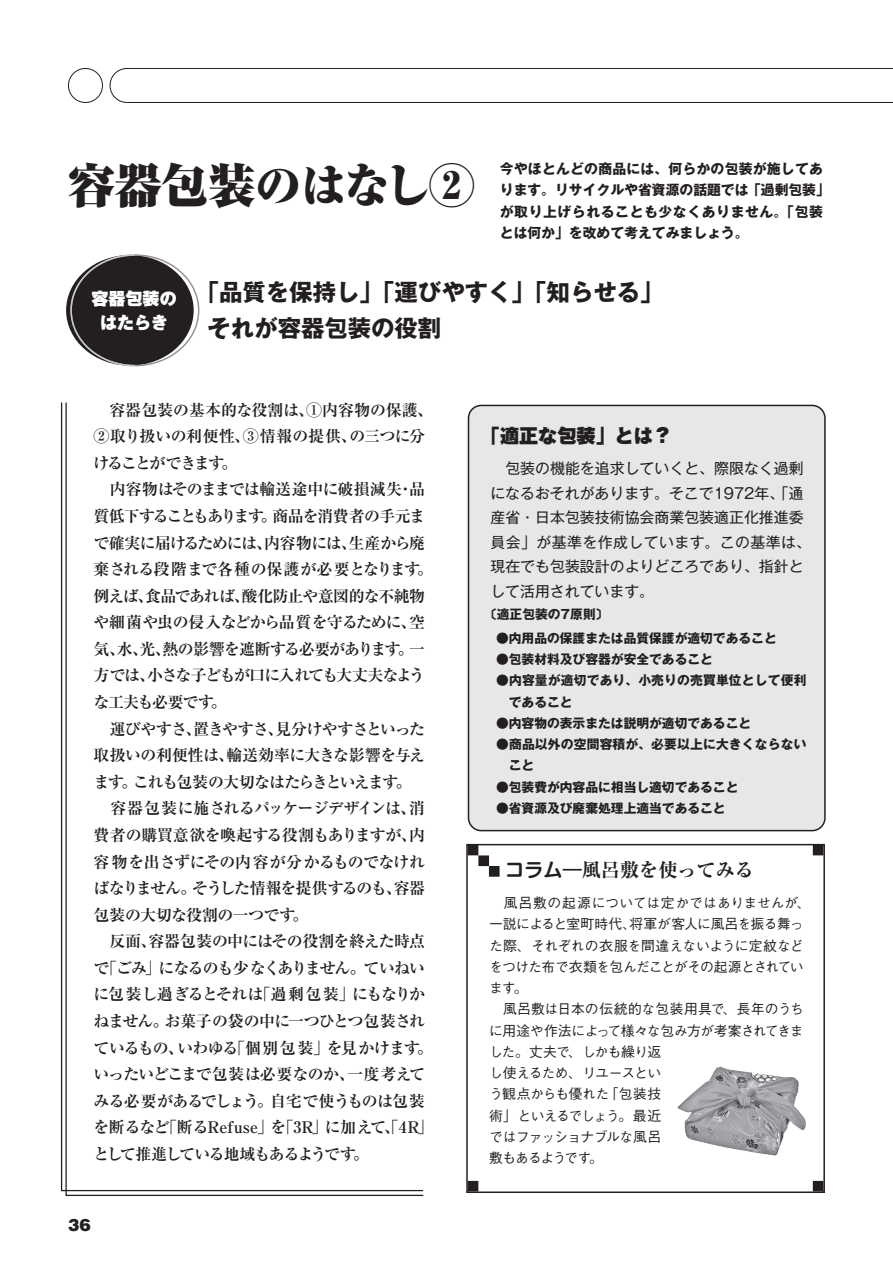
<style>
.page{position:relative;width:893px;height:1263px;background:#fff}
.page>*{position:absolute;margin:0;border:0;box-sizing:border-box;transform-origin:0 0}
.t1{font:900 46.8px "Ryumin Pr 6 N";letter-spacing:-.01em;color:#231f20}
.t2{font:700 23.4px/36.2px "Gothic MB101 Pr 6 N";color:#231f20}
.t3{font:700 expanded 19.2px "Ryumin Pr 6 N";color:#231f20}
.t4{font:900 19.2px "Gothic MB101 Pr 6 N";color:#231f20}
.t5{font:900 16.95px/24.5px "Gothic MB101 Pr 6 N";color:#fff;text-align:center}
.t6{font:900 16.95px "Helvetica";color:#231f20}
.t7{font:700 15.9px/26.5px "Ryumin Pr 6 N";letter-spacing:-.045em;color:#231f20}
.t8{font:14.85px/24.5px "Gothic MB101 Pr 6 N";letter-spacing:.005em;color:#231f20}
.t9{font:500 13.8px/21.3px "Gothic BBB Pr 6 N";letter-spacing:-.035em;color:#231f20}
.t10{font:700 13.8px/21.3px "Gothic MB101 Pr 6 N";letter-spacing:.02em;color:#231f20}
.t11{font:700 12.75px/21.3px "Gothic MB101 Pr 6 N";color:#231f20}
.s1{font-family:"Shin M Go Pr 6 N De";font-stretch:normal}
.s2{font-stretch:normal}
</style>
<div class="page">
<div style="left:468px;top:405px;width:357px;height:426px;background:#e6e7e9;border-radius:13px"></div>
<div style="left:468px;top:405px;width:358px;height:426px;border:2px solid #231f20;border-radius:13px"></div>
<div style="left:66px;top:255px;width:128px;height:111px;background:#231f20;border-radius:50%"></div>
<div style="left:466px;top:844px;width:359px;height:349px;border:2px solid #231f20"></div>
<div style="left:468px;top:845px;width:10px;height:10px;background:#231f20"></div>
<div style="left:479px;top:856px;width:9px;height:9px;background:#231f20"></div>
<div style="left:478px;top:855px;width:11px;height:11px;border:2px solid #231f20"></div>
<div style="left:490px;top:867px;width:9px;height:9px;background:#231f20"></div>
<div style="left:489px;top:866px;width:11px;height:11px;border:2px solid #231f20"></div>
<div style="left:814px;top:845px;width:9px;height:10px;background:#231f20"></div>
<div style="left:813px;top:845px;width:10px;height:10px;border:2px solid #231f20"></div>
<div style="left:814px;top:1181px;width:9px;height:10px;background:#231f20"></div>
<div style="left:813px;top:1181px;width:10px;height:10px;border:2px solid #231f20"></div>
<div style="left:468px;top:1181px;width:10px;height:10px;background:#231f20"></div>
<svg style="left:70px;top:254px;width:66px;height:113px"></svg>
<svg style="left:60px;top:402px;width:364px;height:790px"></svg>
<svg style="left:110px;top:68px;width:783px;height:35px"></svg>
<div style="left:68px;top:68px;width:35px;height:35px;border:1px solid #231f20;border-radius:50%"></div>
<img style="left:677px;top:1067px;width:43px;height:41px">
<h1 class="t1" style="left:68px;top:148px;width:409px">容器包装のはなし②</h1>
<p class="t10" style="left:500px;top:158px;width:332px">今やほとんどの商品には、何らかの包装が施してあります。リサイクルや省資源の話題では「過剰包装」が取り上げられることも少なくありません。「包装とは何か」を改めて考えてみましょう。</p>
<p class="t5" style="left:92px;top:285px;width:87px">容器包装のはたらき</p>
<h2 class="t2" style="left:207px;top:273px;width:458px;text-indent:-12px">「品質を保持し」「運びやすく」「知らせる」それが容器包装の役割</h2>
<p class="t7" style="left:94px;top:396px;width:341px">　容器包装の基本的な役割は、①内容物の保護、<br>②取り扱いの利便性、③情報の提供、の三つに分けることができます。<br>　内容物はそのままでは輸送途中に破損減失・品質低下することもあります。商品を消費者の手元まで確実に届けるためには、内容物には、生産から廃棄される段階まで各種の保護が必要となります。例えば、食品であれば、酸化防止や意図的な不純物や細菌や虫の侵入などから品質を守るために、空気、水、光、熱の影響を遮断する必要があります。一方では、小さな子どもが口に入れても大丈夫なような工夫も必要です。<br>　運びやすさ、置きやすさ、見分けやすさといった取扱いの利便性は、輸送効率に大きな影響を与えます。これも包装の大切なはたらきといえます。<br>　容器包装に施されるパッケージデザインは、消費者の購買意欲を喚起する役割もありますが、内容物を出さずにその内容が分かるものでなければなりません。そうした情報を提供するのも、容器包装の大切な役割の一つです。<br>　反面、容器包装の中にはその役割を終えた時点で「ごみ」になるのも少なくありません。ていねいに包装し過ぎるとそれは「過剰包装」にもなりかねません。お菓子の袋の中に一つひとつ包装されているもの、いわゆる「個別包装」を見かけます。いったいどこまで包装は必要なのか、一度考えてみる必要があるでしょう。自宅で使うものは包装を断るなど「断るRefuse」を「3R」に加えて、「4R」として推進している地域もあるようです。</p>
<p class="t6" style="left:68px;top:1214px;width:24px">36</p>
<p class="t4" style="left:481px;top:419px;width:193px">「適正な包装」とは？</p>
<p class="t8" style="left:490px;top:456px;width:322px">　包装の機能を追求していくと、際限なく過剰になるおそれがあります。そこで1972年、「通産省・日本包装技術協会商業包装適正化推進委員会」が基準を作成しています。この基準は、現在でも包装設計のよりどころであり、指針として活用されています。</p>
<p class="t11" style="left:484px;top:603px;width:126px">〔適正包装の7原則〕</p>
<p class="t11" style="left:496px;top:627px;width:282px">●内用品の保護または品質保護が適切であること</p>
<p class="t11" style="left:496px;top:648px;width:218px">●包装材料及び容器が安全であること</p>
<p class="t11" style="left:509px;top:669px;width:299px;text-indent:-13px">●内容量が適切であり、小売りの売買単位として便利であること</p>
<p class="t11" style="left:496px;top:712px;width:257px">●内容物の表示または説明が適切であること</p>
<p class="t11" style="left:509px;top:733px;width:299px;text-indent:-13px">●商品以外の空間容積が、必要以上に大きくならないこと</p>
<p class="t11" style="left:496px;top:776px;width:244px">●包装費が内容品に相当し適切であること</p>
<p class="t11" style="left:496px;top:797px;width:231px">●省資源及び廃棄処理上適当であること</p>
<p class="t3" style="left:505px;top:855px;width:250px"><span class="s1">コラム</span><span class="s2">―</span>風呂敷を使ってみる</p>
<p class="t9" style="left:489px;top:891px;width:323px">　風呂敷の起源については定かではありませんが、一説によると室町時代、将軍が客人に風呂を振る舞った際、それぞれの衣服を間違えないように定紋などをつけた布で衣類を包んだことがその起源とされています。<br>　風呂敷は日本の伝統的な包装用具で、長年のうちに用途や作法によって様々な包み方が考案されてきました。丈夫で、しかも繰り返<br>し使えるため、リユースとい<br>う観点からも優れた「包装技<br>術」といえるでしょう。最近<br>ではファッショナブルな風呂<br>敷もあるようです。</p>
</div>
